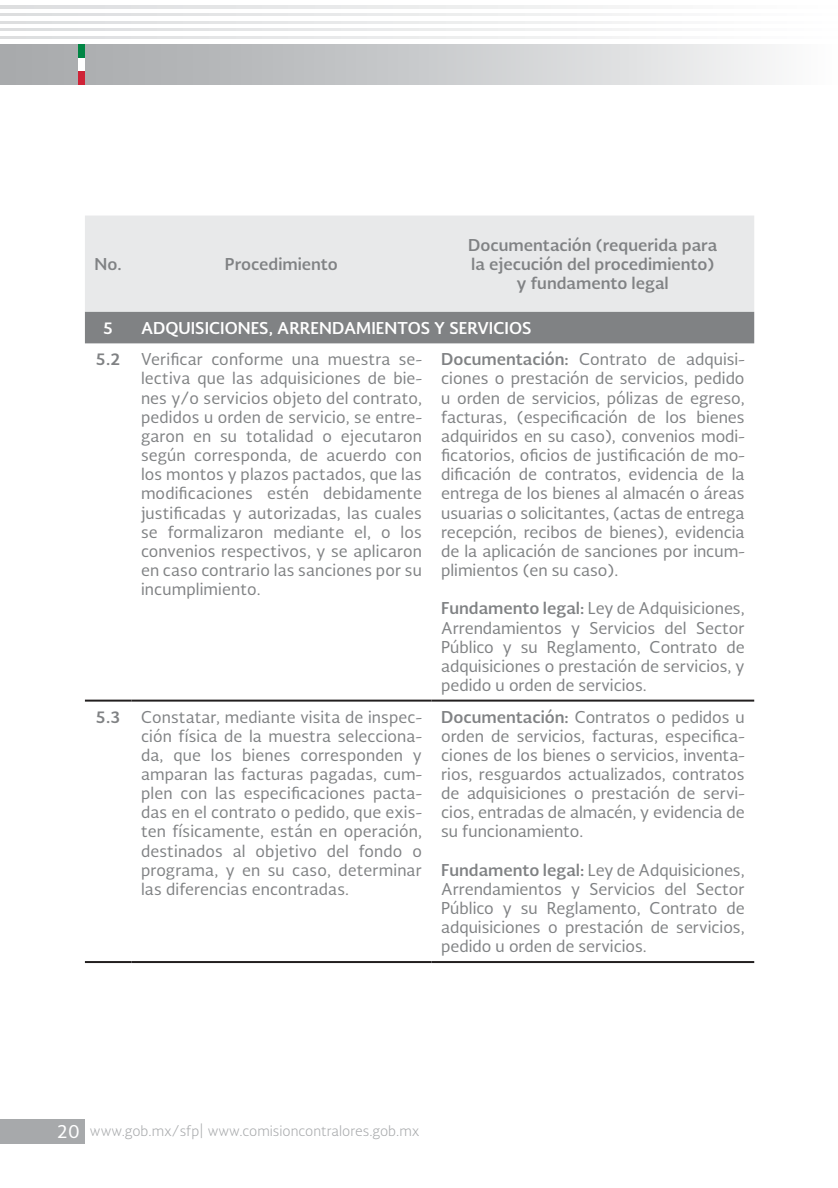
<style>
.page{position:relative;width:838px;height:1188px;background:#fff}
.page>*{position:absolute;margin:0;border:0;box-sizing:border-box;transform-origin:0 0}
.t1{font:15.9px/19.2px "Soberana Sans";color:#808284;text-align:justify}
.t2{font:700 15.9px/19.2px "Soberana Sans";color:#808284;text-align:center}
.t3{font:700 15.9px "Soberana Sans";color:#fff}
.t4{font:300 13.95px "Soberana Sans";color:#a7a9ab}
.s1{font-weight:700}
.s2{font-weight:400;font-size:18px;color:#fff}
</style>
<div class="page">
<div style="left:0;top:1119px;width:85px;height:25px;background:#a7a9ab"></div>
<div style="left:78px;top:45px;width:7px;height:13px;background:#008544"></div>
<div style="left:78px;top:71px;width:7px;height:14px;background:#cf2337"></div>
<div style="left:85px;top:216px;width:669px;height:96px;background:#e8e9ea"></div>
<div style="left:85px;top:312px;width:669px;height:31px;background:#808284"></div>
<hr style="left:85px;top:700px;width:46px;height:2px;background:#221f1f">
<hr style="left:131px;top:700px;width:300px;height:2px;background:#221f1f">
<hr style="left:431px;top:700px;width:323px;height:2px;background:#221f1f">
<hr style="left:85px;top:961px;width:46px;height:2px;background:#221f1f">
<hr style="left:131px;top:961px;width:300px;height:2px;background:#221f1f">
<hr style="left:431px;top:961px;width:323px;height:2px;background:#221f1f">
<p class="t2" style="left:95px;top:254px;width:29px">No.</p>
<p class="t2" style="left:225px;top:254px;width:114px">Procedimiento</p>
<p class="t2" style="left:468px;top:235px;width:251px">Documentación (requerida para la ejecución del procedimiento) y fundamento legal</p>
<p class="t3" style="left:103px;top:318px;width:12px">5</p>
<p class="t3" style="left:141px;top:318px;width:392px">ADQUISICIONES, ARRENDAMIENTOS Y SERVICIOS</p>
<p class="t2" style="left:96px;top:350px;width:26px">5.2</p>
<p class="t1" style="left:141px;top:350px;width:282px">Verificar conforme una muestra se&shy;lectiva que las adquisiciones de bie&shy;nes y/o servicios objeto del contrato, pedidos u orden de servicio, se entre&shy;garon en su totalidad o ejecutaron según corresponda, de acuerdo con los montos y plazos pactados, que las modificaciones estén debidamente justificadas y autorizadas, las cuales se formalizaron mediante el, o los convenios respectivos, y se aplicaron en caso contrario las sanciones por su incumplimiento.</p>
<p class="t1" style="left:441px;top:350px;width:305px"><span class="s1">Documentación:</span> Contrato de adquisi&shy;ciones o prestación de servicios, pedido u orden de servicios, pólizas de egreso, facturas, (especificación de los bienes adquiridos en su caso), convenios modi&shy;ficatorios, oficios de justificación de mo&shy;dificación de contratos, evidencia de la entrega de los bienes al almacén o áreas usuarias o solicitantes, (actas de entrega recepción, recibos de bienes), evidencia de la aplicación de sanciones por incum&shy;plimientos (en su caso).</p>
<p class="t1" style="left:441px;top:599px;width:305px"><span class="s1">Fundamento legal:</span> Ley de Adquisiciones, Arrendamientos y Servicios del Sector Público y su Reglamento, Contrato de adquisiciones o prestación de servicios, y pedido u orden de servicios.</p>
<p class="t2" style="left:96px;top:707px;width:26px">5.3</p>
<p class="t1" style="left:141px;top:707px;width:282px">Constatar, mediante visita de inspec&shy;ción física de la muestra selecciona&shy;da, que los bienes corresponden y amparan las facturas pagadas, cum&shy;plen con las especificaciones pacta&shy;das en el contrato o pedido, que exis&shy;ten físicamente, están en operación, destinados al objetivo del fondo o programa, y en su caso, determinar las diferencias encontradas.</p>
<p class="t1" style="left:441px;top:707px;width:305px"><span class="s1">Documentación:</span> Contratos o pedidos u orden de servicios, facturas, especifica&shy;ciones de los bienes o servicios, inventa&shy;rios, resguardos actualizados, contratos de adquisiciones o prestación de servi&shy;cios, entradas de almacén, y evidencia de su funcionamiento.</p>
<p class="t1" style="left:441px;top:860px;width:305px"><span class="s1">Fundamento legal:</span> Ley de Adquisiciones, Arrendamientos y Servicios del Sector Público y su Reglamento, Contrato de adquisiciones o prestación de servicios, pedido u orden de servicios.</p>
<p class="t4" style="left:56px;top:1124px;width:364px"><span class="s2">20</span> www.gob.mx/sfp| www.comisioncontralores.gob.mx</p>
</div>
